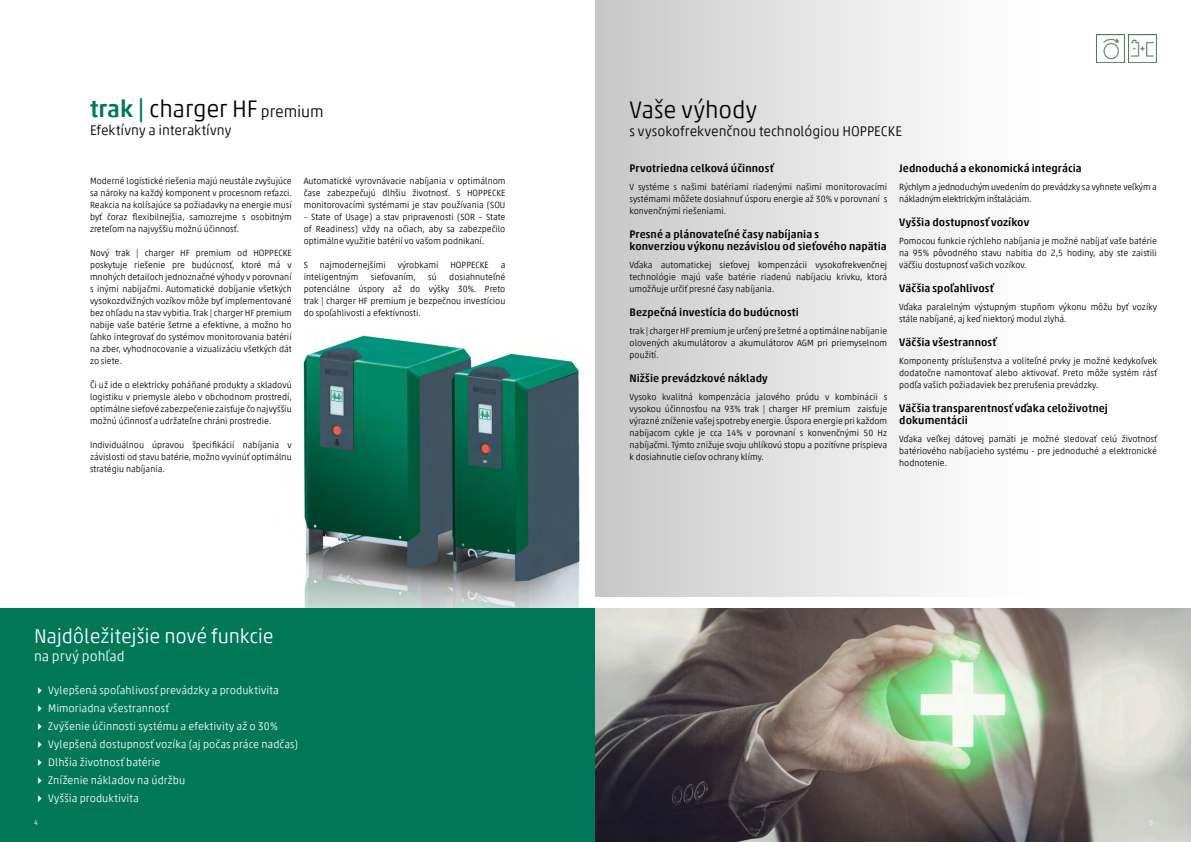
<style>
.page{position:relative;width:1191px;height:842px;background:#fff}
.page>*{position:absolute;margin:0;border:0;box-sizing:border-box;transform-origin:0 0}
._02_subhead_black{font:300 24px "Akko Pro";letter-spacing:-.005em;color:#000}
._09_HEAD_blk_24pt{font:300 24px "Akko Pro";color:#000}
._03_Head_white{font:300 20px "Akko Pro";letter-spacing:-.005em;color:#fff}
._09_HEAD_blk_24pt-2{font:300 14px "Akko Pro";color:#000}
._02_subhead_black-2{font:300 14px "Akko Pro";letter-spacing:.005em;color:#000}
._03_Head_white-2{font:300 14px "Akko Pro";color:#fff}
._07_Zwischenhead_med{font:500 11px/12px "Akko Pro";letter-spacing:.005em;color:#000}
.t1{font:300 11px "Akko Pro";letter-spacing:.005em;color:#fff}
._01_fliess{font:300 9px/12px "Akko Pro";color:#000;text-align:justify}
._01_fliess-2{font:300 9px/12px "Akko Pro";letter-spacing:-.02em;color:#000}
.t2{font:300 7px "Akko Pro";color:#fff}
.s1{font-weight:500;color:#007858}
.s2{font-size:16px}
</style>
<div class="page">
<div style="left:595px;top:0;width:596px;height:597px;background:linear-gradient(to right,#cdcdcd,#fff)"></div>
<img style="left:303px;top:335px;width:277px;height:273px">
<div style="left:0;top:608px;width:1191px;height:234px;background:#007858"></div>
<img style="left:595px;top:608px;width:596px;height:234px">
<img style="left:1096px;top:34px;width:28px;height:28px">
<img style="left:1128px;top:34px;width:29px;height:28px">
<p class="_02_subhead_black" style="left:90px;top:94px;width:235px"><span class="s1">trak |</span> charger HF <span class="s2">premium</span></p>
<p class="_02_subhead_black-2" style="left:90px;top:122px;width:143px">Efektívny a interaktívny</p>
<p class="_01_fliess" style="left:90px;top:175px;width:203px">Moderné logistické riešenia majú neustále zvyšujúce sa nároky na každý komponent v procesnom reťazci.<br>Reakcia na kolísajúce sa požiadavky na energie musí byť čoraz flexibilnejšia, samozrejme s osobitným zreteľom na najvyššiu možnú účinnosť.</p>
<p class="_01_fliess" style="left:90px;top:247px;width:203px">Nový trak | charger HF premium od HOPPECKE poskytuje riešenie pre budúcnosť, ktoré má v mnohých detailoch jednoznačné výhody v porovnaní s inými nabíjačmi. Automatické dobíjanie všetkých vysokozdvižných vozíkov môže byť implementované bez ohľadu na stav vybitia. Trak | charger HF premium nabije vaše batérie šetrne a efektívne, a možno ho ľahko integrovať do systémov monitorovania batérií na zber, vyhodnocovanie a vizualizáciu všetkých dát zo siete.</p>
<p class="_01_fliess" style="left:90px;top:379px;width:203px">Či už ide o elektricky poháňané produkty a skladovú logistiku v priemysle alebo v obchodnom prostredí, optimálne sieťové zabezpečenie zaisťuje čo najvyššiu možnú účinnosť a udržateľne chráni prostredie.</p>
<p class="_01_fliess" style="left:90px;top:439px;width:203px">Individuálnou úpravou špecifikácií nabíjania v závislosti od stavu batérie, možno vyvinúť optimálnu stratégiu nabíjania.</p>
<p class="_01_fliess" style="left:304px;top:175px;width:203px">Automatické vyrovnávacie nabíjania v optimálnom čase zabezpečujú dlhšiu životnosť. S HOPPECKE monitorovacími systémami je stav používania (SOU</p>
<p class="_01_fliess" style="left:304px;top:211px;width:203px">– State of Usage) a stav pripravenosti (SOR – State of Readiness) vždy na očiach, aby sa zabezpečilo optimálne využitie batérií vo vašom podnikaní.</p>
<p class="_01_fliess" style="left:304px;top:259px;width:6px">S</p>
<p class="_01_fliess" style="left:320px;top:259px;width:68px">najmodernejšími</p>
<p class="_01_fliess" style="left:398px;top:259px;width:42px">výrobkami</p>
<p class="_01_fliess" style="left:450px;top:259px;width:40px">HOPPECKE</p>
<p class="_01_fliess" style="left:501px;top:259px;width:6px">a</p>
<p class="_01_fliess" style="left:304px;top:271px;width:56px">inteligentným</p>
<p class="_01_fliess" style="left:371px;top:271px;width:47px">sieťovaním,</p>
<p class="_01_fliess" style="left:428px;top:271px;width:10px">sú</p>
<p class="_01_fliess" style="left:304px;top:271px;width:203px;text-indent:146px">dosiahnuteľné potenciálne úspory až do výšky 30%. Preto trak | charger HF premium je bezpečnou investíciou do spoľahlivosti a efektívnosti.</p>
<p class="_03_Head_white" style="left:34px;top:624px;width:241px">Najdôležitejšie nové funkcie</p>
<p class="_03_Head_white-2" style="left:34px;top:647px;width:92px">na prvý pohľad</p>
<p class="t1" style="left:48px;top:683px;width:232px">Vylepšená spoľahlivosť prevádzky a produktivita</p>
<p class="t1" style="left:48px;top:701px;width:122px">Mimoriadna všestrannosť</p>
<p class="t1" style="left:48px;top:719px;width:231px">Zvýšenie účinnosti systému a efektivity až o 30%</p>
<p class="t1" style="left:48px;top:737px;width:251px">Vylepšená dostupnosť vozíka (aj počas práce nadčas)</p>
<p class="t1" style="left:48px;top:755px;width:114px">Dlhšia životnosť batérie</p>
<p class="t1" style="left:48px;top:773px;width:139px">Zníženie nákladov na údržbu</p>
<p class="t1" style="left:48px;top:791px;width:92px">Vyššia produktivita</p>
<p class="t2" style="left:34px;top:818px;width:5px">4</p>
<p class="_09_HEAD_blk_24pt" style="left:629px;top:95px;width:129px">Vaše výhody</p>
<p class="_09_HEAD_blk_24pt-2" style="left:629px;top:123px;width:274px">s vysokofrekvenčnou technológiou HOPPECKE</p>
<p class="_07_Zwischenhead_med" style="left:629px;top:162px;width:145px">Prvotriedna celková účinnosť</p>
<p class="_01_fliess" style="left:629px;top:181px;width:259px">V systéme s našimi batériami riadenými našimi monitorovacími systémami môžete dosiahnuť úsporu energie až 30% v porovnaní s konvenčnými riešeniami.</p>
<p class="_07_Zwischenhead_med" style="left:629px;top:228px;width:191px">Presné a plánovateľné časy nabíjania s</p>
<p class="_07_Zwischenhead_med" style="left:629px;top:240px;width:259px">konverziou výkonu nezávislou od sieťového napätia</p>
<p class="_01_fliess" style="left:629px;top:259px;width:259px">Vďaka automatickej sieťovej kompenzácii vysokofrekvenčnej technológie majú vaše batérie riadenú nabíjaciu krivku, ktorá umožňuje určiť presné časy nabíjania.</p>
<p class="_07_Zwischenhead_med" style="left:629px;top:306px;width:171px">Bezpečná investícia do budúcnosti</p>
<p class="_01_fliess" style="left:629px;top:325px;width:259px">trak | charger HF premium je určený pre šetrné a optimálne nabíjanie olovených akumulátorov a akumulátorov AGM pri priemyselnom použití.</p>
<p class="_07_Zwischenhead_med" style="left:629px;top:372px;width:140px">Nižšie prevádzkové náklady</p>
<p class="_01_fliess" style="left:629px;top:391px;width:259px">Vysoko kvalitná kompenzácia jalového prúdu v kombinácii s vysokou účinnosťou na 93% trak | charger HF premium zaisťuje výrazné zníženie vašej spotreby energie. Úspora energie pri každom nabíjacom cykle je cca 14% v porovnaní s konvenčnými 50 Hz nabíjačmi. Týmto znižuje svoju uhlíkovú stopu a pozitívne prispieva k dosiahnutie cieľov ochrany klímy.</p>
<p class="_07_Zwischenhead_med" style="left:899px;top:162px;width:184px">Jednoduchá a ekonomická integrácia</p>
<p class="_01_fliess-2" style="left:899px;top:181px;width:259px">Rýchlym a jednoduchým uvedením do prevádzky sa vyhnete veľkým a nákladným elektrickým inštaláciám.</p>
<p class="_07_Zwischenhead_med" style="left:899px;top:216px;width:132px">Vyššia dostupnosť vozíkov</p>
<p class="_01_fliess" style="left:899px;top:235px;width:259px">Pomocou funkcie rýchleho nabíjania je možné nabíjať vaše batérie na 95% pôvodného stavu nabitia do 2,5 hodiny, aby ste zaistili väčšiu dostupnosť vašich vozíkov.</p>
<p class="_07_Zwischenhead_med" style="left:899px;top:282px;width:96px">Väčšia spoľahlivosť</p>
<p class="_01_fliess" style="left:899px;top:301px;width:259px">Vďaka paralelným výstupným stupňom výkonu môžu byť vozíky stále nabíjané, aj keď niektorý modul zlyhá.</p>
<p class="_07_Zwischenhead_med" style="left:899px;top:336px;width:99px">Väčšia všestrannosť</p>
<p class="_01_fliess" style="left:899px;top:355px;width:259px">Komponenty príslušenstva a voliteľné prvky je možné kedykoľvek dodatočne namontovať alebo aktivovať. Preto môže systém rásť podľa vašich požiadaviek bez prerušenia prevádzky.</p>
<p class="_07_Zwischenhead_med" style="left:899px;top:402px;width:210px">Väčšia transparentnosť vďaka celoživotnej dokumentácii</p>
<p class="_01_fliess" style="left:899px;top:433px;width:259px">Vďaka veľkej dátovej pamäti je možné sledovať celú životnosť batériového nabíjacieho systému - pre jednoduché a elektronické hodnotenie.</p>
<p class="t2" style="left:1149px;top:818px;width:5px">5</p>
</div>
